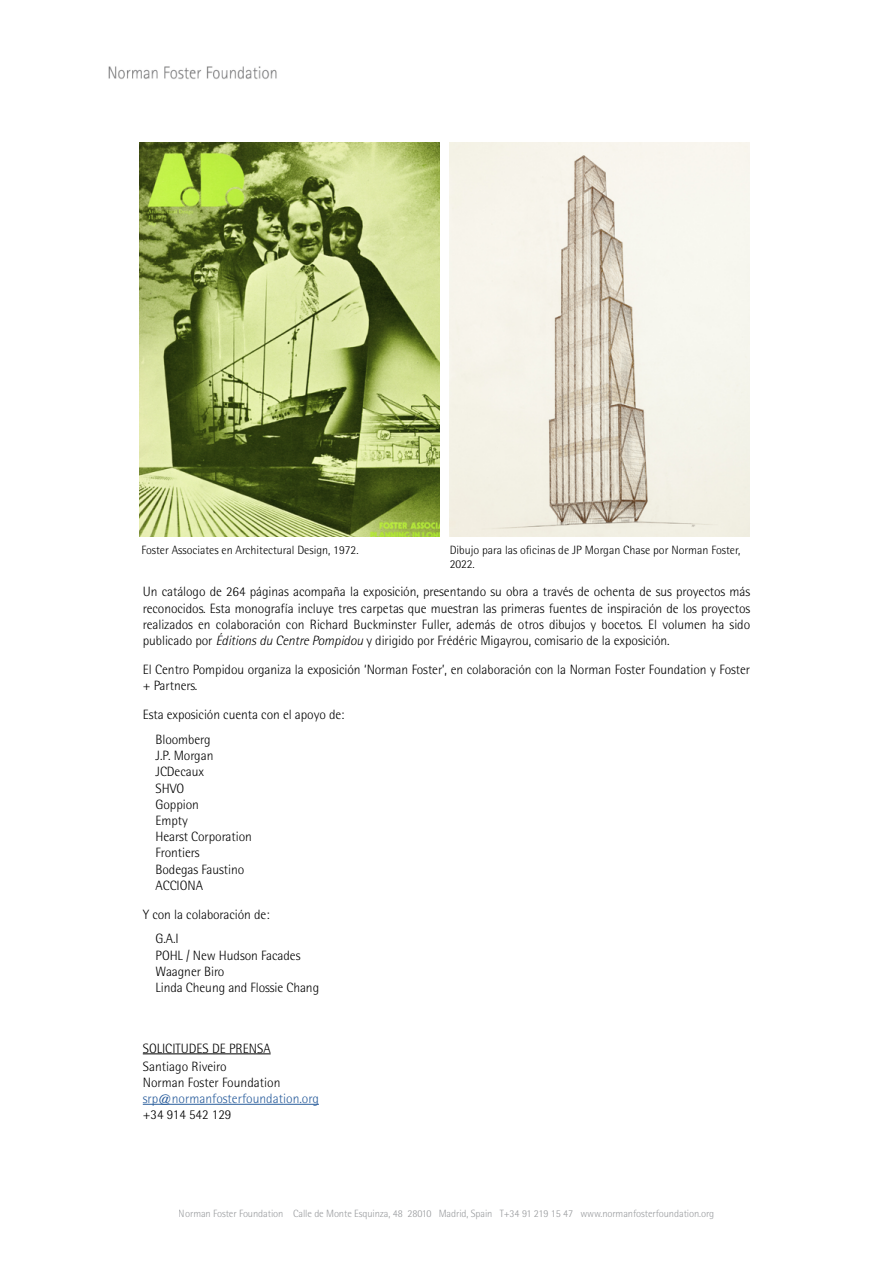
<style>
.page{position:relative;width:893px;height:1263px;background:#fff}
.page>*{position:absolute;margin:0;border:0;box-sizing:border-box;transform-origin:0 0}
.t1{font:300 13.5px/16.2px "Rotis Semi Sans";letter-spacing:-.005em;color:#000}
.t2{font:300 13.5px "Rotis Semi Sans";color:#275b9b}
.t3{font:300 12px/14.4px "Rotis Semi Sans";color:#000}
.t4{font:300 10.5px "Rotis Semi Sans";letter-spacing:-.01em;color:#74777b}
.s1{font-style:italic}
</style>
<div class="page">
<img style="left:108px;top:66px;width:169px;height:13px">
<hr style="left:143px;top:1053px;width:128px;height:1px;background:#000">
<hr style="left:143px;top:1104px;width:176px;height:1px;background:#275b9b">
<img style="left:139px;top:142px;width:300px;height:395px">
<img style="left:449px;top:142px;width:300px;height:395px">
<p class="t3" style="left:141px;top:542px;width:219px">Foster Associates en Architectural Design, 1972.</p>
<p class="t3" style="left:450px;top:542px;width:292px">Dibujo para las oficinas de JP Morgan Chase por Norman Foster,<br>2022.</p>
<p class="t1" style="left:143px;top:584px;width:609px;text-align:justify">Un catálogo de 264 páginas acompaña la exposición, presentando su obra a través de ochenta de sus proyectos más reconocidos. Esta monografía incluye tres carpetas que muestran las primeras fuentes de inspiración de los proyectos realizados en colaboración con Richard Buckminster Fuller, además de otros dibujos y bocetos. El volumen ha sido publicado por <span class="s1">Éditions du Centre Pompidou</span> y dirigido por Frédéric Migayrou, comisario de la exposición.</p>
<p class="t1" style="left:143px;top:661px;width:609px">El Centro Pompidou organiza la exposición ‘Norman Foster’, en colaboración con la Norman Foster Foundation y Foster + Partners.</p>
<p class="t1" style="left:156px;top:702px;width:190px;line-height:24.8px;text-indent:-13px">Esta exposición cuenta con el apoyo de:<br>Bloomberg</p>
<p class="t1" style="left:156px;top:747px;width:98px">J.P. Morgan<br>JCDecaux<br>SHVO<br>Goppion<br>Empty<br>Hearst Corporation<br>Frontiers<br>Bodegas Faustino<br>ACCIONA</p>
<p class="t1" style="left:156px;top:902px;width:116px;line-height:24.8px;text-indent:-13px">Y con la colaboración de:<br>G.A.I</p>
<p class="t1" style="left:156px;top:947px;width:165px">POHL / New Hudson Facades<br>Waagner Biro<br>Linda Cheung and Flossie Chang</p>
<p class="t1" style="left:143px;top:1039px;width:129px;line-height:18px">SOLICITUDES DE PRENSA<br>Santiago Riveiro</p>
<p class="t1" style="left:143px;top:1074px;width:139px">Norman Foster Foundation</p>
<p class="t2" style="left:143px;top:1090px;width:178px">srp@normanfosterfoundation.org</p>
<p class="t1" style="left:143px;top:1106px;width:90px">+34 914 542 129</p>
<p class="t4" style="left:179px;top:1207px;width:537px">Norman Foster Foundation Calle de Monte Esquinza, 48 28010 Madrid, Spain T+34 91 219 15 47 www.normanfosterfoundation.org</p>
</div>
